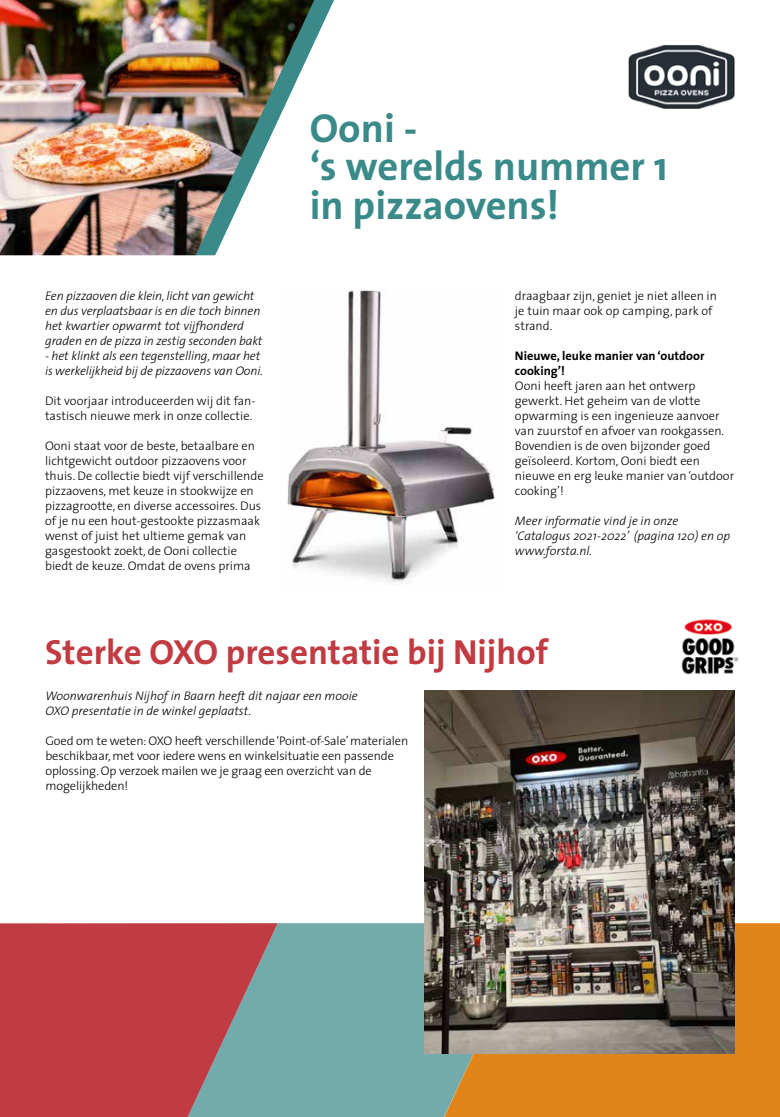
<style>
.page{position:relative;width:780px;height:1117px;background:#fff}
.page>*{position:absolute;margin:0;border:0;box-sizing:border-box;transform-origin:0 0}
.t1{font:700 40.62px/38.8px "The Sans";color:#3b8a8a}
.t2{font:700 35px "The Sans";color:#c13b42}
.t3{font:300 12.5px/15px "The Sans";color:#000}
.t4{font:italic 300 12.5px/15px "The Sans";letter-spacing:-.01em;color:#000}
.t5{font:700 12.5px/15px "The Sans";color:#000}
</style>
<div class="page">
<img style="left:287px;top:291px;width:208px;height:293px">
<div style="left:278px;top:923px;width:166px;height:193px;background:#72abab"></div>
<div style="left:444px;top:923px;width:336px;height:193px;background:#e1841a"></div>
<svg style="left:0;top:923px;width:278px;height:193px;background:#b44d53"></svg>
<svg style="left:314px;top:0;width:20px;height:43px"></svg>
<img style="left:0;top:0;width:314px;height:255px">
<img style="left:628px;top:45px;width:106px;height:63px">
<img style="left:681px;top:619px;width:58px;height:56px">
<img style="left:424px;top:690px;width:311px;height:362px">
<p class="t4" style="left:45px;top:288px;width:219px">Een pizzaoven die klein, licht van gewicht en dus verplaatsbaar is en die toch binnen het kwartier opwarmt tot vijfhonderd graden en de pizza in zestig seconden bakt</p>
<p class="t4" style="left:45px;top:348px;width:219px">- het klinkt als een tegenstelling, maar het is werkelijkheid bij de pizzaovens van Ooni.</p>
<p class="t3" style="left:45px;top:393px;width:212px">Dit voorjaar introduceerden wij dit fan&shy;tastisch nieuwe merk in onze collectie.</p>
<p class="t3" style="left:45px;top:438px;width:220px">Ooni staat voor de beste, betaalbare en lichtgewicht outdoor pizzaovens voor thuis. De collectie biedt vijf verschillende pizzaovens, met keuze in stookwijze en pizzagrootte, en diverse accessoires. Dus of je nu een hout-gestookte pizzasmaak wenst of juist het ultieme gemak van gasgestookt zoekt, de Ooni collectie biedt de keuze. Omdat de ovens prima</p>
<h1 class="t1" style="left:310px;top:107px;width:359px">Ooni -<br>‘s werelds nummer 1 in pizzaovens!</h1>
<p class="t3" style="left:515px;top:288px;width:203px">draagbaar zijn, geniet je niet alleen in je tuin maar ook op camping, park of strand.</p>
<p class="t5" style="left:515px;top:348px;width:191px">Nieuwe, leuke manier van ‘outdoor cooking’!</p>
<p class="t3" style="left:515px;top:378px;width:221px">Ooni heeft jaren aan het ontwerp gewerkt. Het geheim van de vlotte opwarming is een ingenieuze aanvoer van zuurstof en afvoer van rookgassen.<br>Bovendien is de oven bijzonder goed geïsoleerd. Kortom, Ooni biedt een nieuwe en erg leuke manier van ‘outdoor cooking’!</p>
<p class="t4" style="left:515px;top:513px;width:217px">Meer informatie vind je in onze ‘Catalogus 2021-2022’ (pagina 120) en op www.forsta.nl.</p>
<h2 class="t2" style="left:45px;top:622px;width:504px">Sterke OXO presentatie bij Nijhof</h2>
<p class="t4" style="left:45px;top:687px;width:314px">Woonwarenhuis Nijhof in Baarn heeft dit najaar een mooie<br>OXO presentatie in de winkel geplaatst.</p>
<p class="t3" style="left:45px;top:732px;width:364px">Goed om te weten: OXO heeft verschillende ‘Point-of-Sale’ materialen beschikbaar, met voor iedere wens en winkelsituatie een passende oplossing. Op verzoek mailen we je graag een overzicht van de mogelijkheden!</p>
</div>
